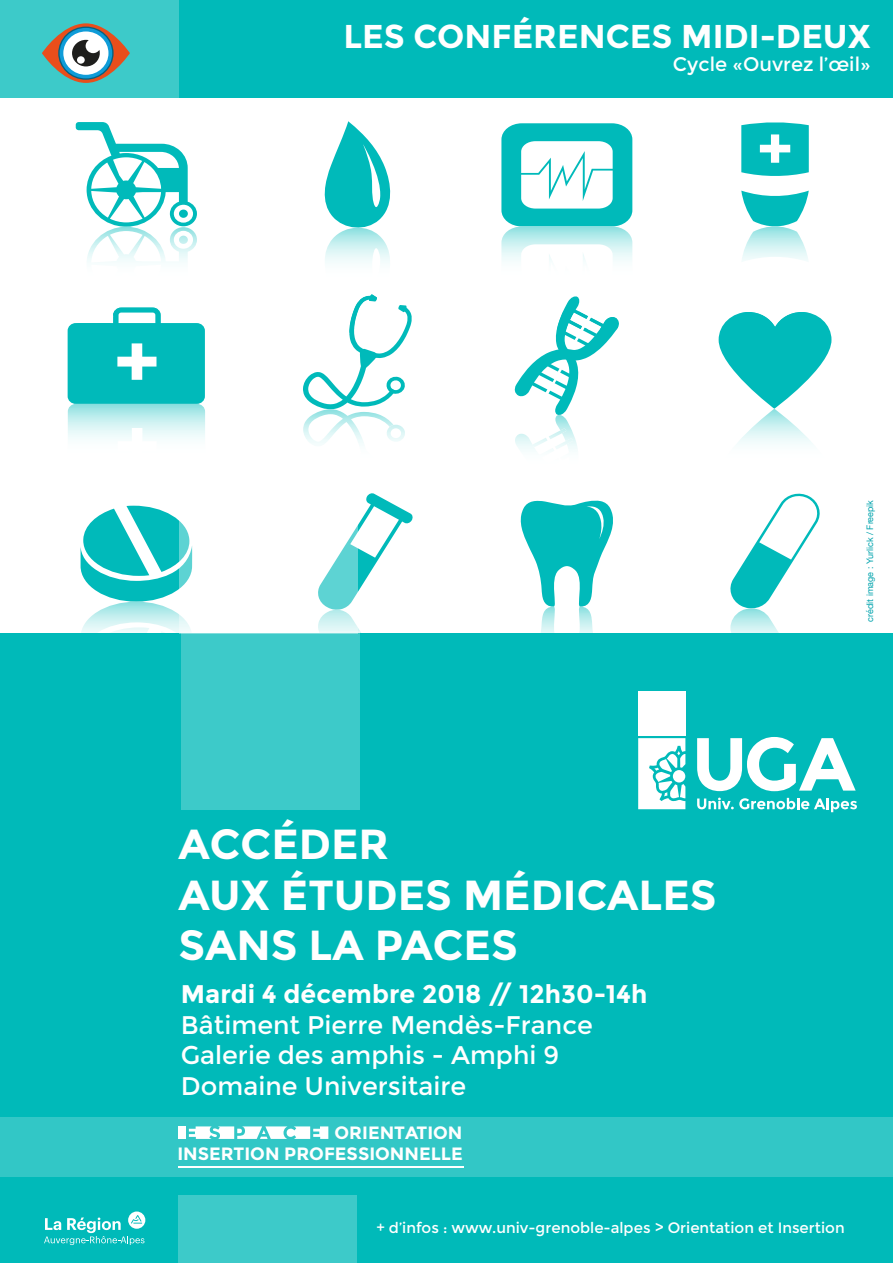
<style>
.page{position:relative;width:893px;height:1263px;background:#fff}
.page>*{position:absolute;margin:0;border:0;box-sizing:border-box;transform-origin:0 0}
.t1{font:700 42px/50.4px "Montserrat";color:#fff}
.t2{font:700 33px "Montserrat";color:#fff}
.t3{font:25.5px/30.6px "Montserrat";color:#fff}
.t4{font:700 25.5px "Montserrat";color:#fff}
.t5{font:19.5px "Montserrat";color:#fff}
.t6{font:700 17.85px/21.5px "Montserrat";color:#fff;text-align:right}
.t7{font:15px "Montserrat";color:#fff}
.t8{font:9px "Helvetica Neue";color:#00a3ad}
</style>
<div class="page">
<svg style="left:741px;top:122px;width:68px;height:54px;background:#2ac5c5"></svg>
<svg style="left:741px;top:191px;width:68px;height:70px"></svg>
<svg style="left:68px;top:122px;width:137px;height:317px"></svg>
<svg style="left:501px;top:123px;width:131px;height:511px"></svg>
<svg style="left:719px;top:312px;width:112px;height:322px"></svg>
<svg style="left:81px;top:506px;width:99px;height:128px"></svg>
<svg style="left:303px;top:121px;width:110px;height:513px"></svg>
<div style="left:0;top:634px;width:893px;height:629px;background:#00bab9"></div>
<div style="left:0;top:1117px;width:893px;height:59px;background:#32c7c6"></div>
<hr style="left:179px;top:1165px;width:285px;height:2px;background:#fff">
<div style="left:179px;top:1126px;width:7px;height:13px;background:#fff"></div>
<svg style="left:189px;top:1126px;width:139px;height:13px"></svg>
<svg style="left:44px;top:1211px;width:101px;height:34px"></svg>
<div style="left:0;top:0;width:893px;height:98px;background:#00bab9"></div>
<div style="left:0;top:0;width:179px;height:98px;background:#3dcac9"></div>
<div style="left:180px;top:455px;width:178px;height:179px;background:#fff"></div>
<svg style="left:42px;top:23px;width:88px;height:60px;fill:#e94e1b"></svg>
<svg style="left:58px;top:27px;width:56px;height:53px"></svg>
<div style="left:60px;top:28px;width:52px;height:50px;background:#0f9cd8;border-radius:50%"></div>
<div style="left:63px;top:31px;width:45px;height:44px;background:#fff;border-radius:50%"></div>
<svg style="left:72px;top:40px;width:28px;height:26px"></svg>
<div style="left:77px;top:56px;width:8px;height:8px;background:#fff;border-radius:50%"></div>
<svg style="left:638px;top:738px;width:47px;height:71px"></svg>
<svg style="left:697px;top:737px;width:159px;height:54px"></svg>
<svg style="left:697px;top:798px;width:160px;height:14px"></svg>
<div style="left:638px;top:691px;width:47px;height:45px;background:#fff"></div>
<div style="left:181px;top:631px;width:179px;height:179px;background:#3dcac9"></div>
<div style="left:179px;top:1195px;width:178px;height:68px;background:#3dcac9"></div>
<p class="t2" style="left:343px;top:17px;width:529px">LES CONFÉRENCES MIDI-DEUX</p>
<p class="t5" style="left:673px;top:53px;width:199px">Cycle «Ouvrez l’œil»</p>
<p class="t8" style="left:863px;top:622px;width:123px;rotate:-90deg">crédit image : Yurlick / Freepik</p>
<h1 class="t1" style="left:179px;top:819px;width:540px">ACCÉDER<br>AUX ÉTUDES MÉDICALES<br>SANS LA PACES</h1>
<p class="t4" style="left:181px;top:979px;width:468px">Mardi 4 décembre 2018 // 12h30-14h</p>
<p class="t3" style="left:181px;top:1010px;width:413px">Bâtiment Pierre Mendès-France<br>Galerie des amphis - Amphi 9<br>Domaine Universitaire</p>
<p class="t6" style="left:177px;top:1122px;width:287px">ORIENTATION<br>INSERTION PROFESSIONNELLE</p>
<p class="t7" style="left:376px;top:1219px;width:470px">+ d’infos : www.univ-grenoble-alpes &gt; Orientation et Insertion</p>
</div>
